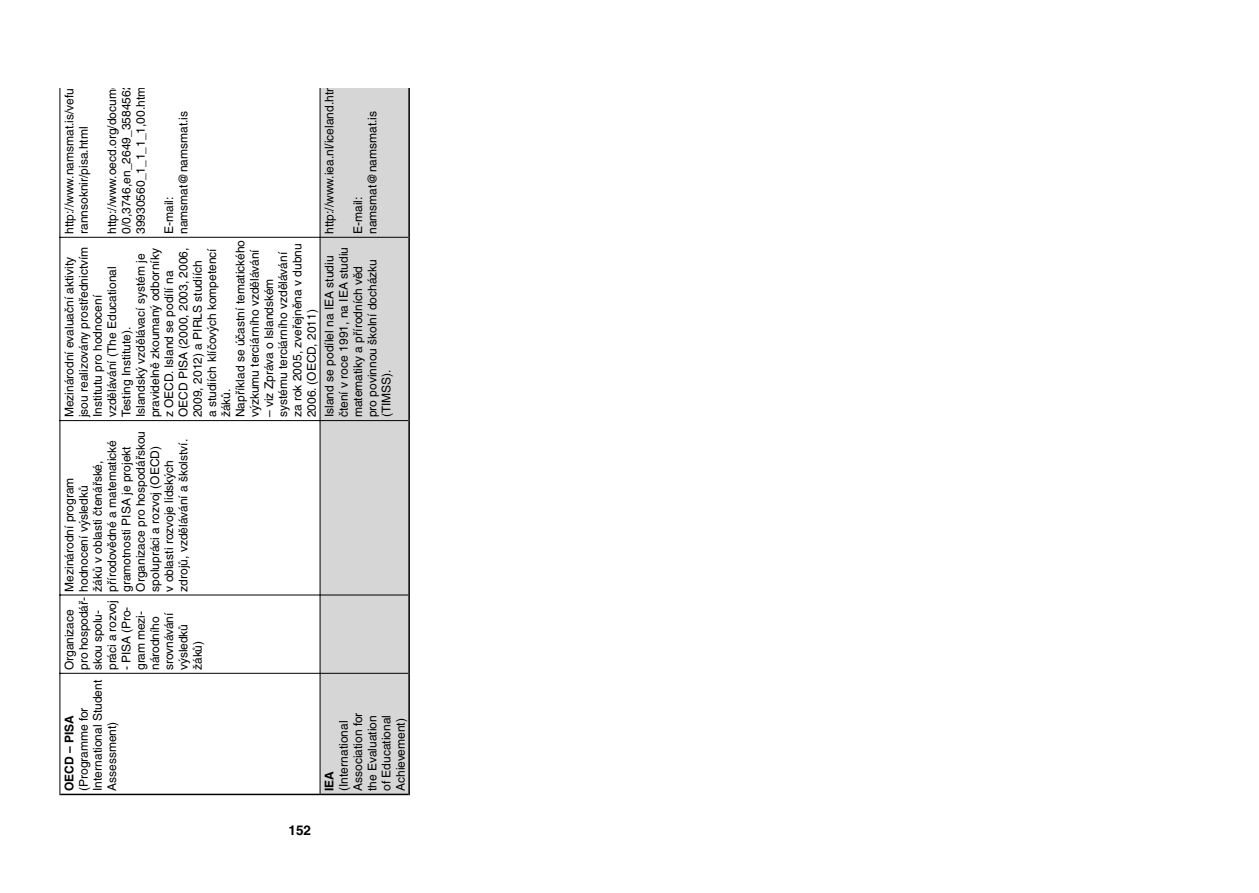
<style>
.page{position:relative;width:1259px;height:893px;background:#fff}
.page>*{position:absolute;margin:0;border:0;box-sizing:border-box;transform-origin:0 0}
.t1{font:700 13.5px "Helvetica CE";color:#000}
.t2{font:12px/14.2px "Helvetica CE";color:#000}
.t3{font:700 12px "Helvetica CE";color:#000}
</style>
<div class="page">
<div style="left:321px;top:88px;width:87px;height:706px;background:#d6d6d6"></div>
<hr style="left:60px;top:674px;width:1px;height:121px;background:#000">
<hr style="left:60px;top:595px;width:1px;height:78px;background:#000">
<hr style="left:60px;top:673px;width:260px;height:1px;background:#000">
<hr style="left:60px;top:421px;width:1px;height:174px;background:#000">
<hr style="left:60px;top:595px;width:260px;height:1px;background:#000">
<hr style="left:60px;top:238px;width:1px;height:182px;background:#000">
<hr style="left:60px;top:420px;width:260px;height:1px;background:#000">
<hr style="left:60px;top:60px;width:1px;height:177px;background:#000">
<hr style="left:60px;top:237px;width:260px;height:1px;background:#000">
<hr style="left:320px;top:673px;width:1px;height:121px;background:#000">
<hr style="left:320px;top:595px;width:1px;height:78px;background:#000">
<hr style="left:320px;top:673px;width:88px;height:1px;background:#000">
<hr style="left:320px;top:420px;width:1px;height:175px;background:#000">
<hr style="left:320px;top:595px;width:88px;height:1px;background:#000">
<hr style="left:320px;top:237px;width:1px;height:183px;background:#000">
<hr style="left:320px;top:420px;width:88px;height:1px;background:#000">
<hr style="left:320px;top:61px;width:1px;height:176px;background:#000">
<hr style="left:320px;top:237px;width:88px;height:1px;background:#000">
<hr style="left:60px;top:794px;width:260px;height:1px;background:#000">
<hr style="left:320px;top:794px;width:88px;height:1px;background:#000">
<hr style="left:408px;top:673px;width:2px;height:122px;background:#000">
<hr style="left:408px;top:595px;width:2px;height:78px;background:#000">
<hr style="left:408px;top:421px;width:2px;height:174px;background:#000">
<hr style="left:408px;top:237px;width:2px;height:184px;background:#000">
<hr style="left:408px;top:60px;width:2px;height:177px;background:#000">
<div style="left:30px;top:42px;width:1188px;height:45px;background:#fff"></div>
<p class="t2" style="left:62px;top:234px;width:155px;rotate:-90deg">http://www.namsmat.is/vefur/ rannsoknir/pisa.html</p>
<p class="t2" style="left:105px;top:234px;width:167px;rotate:-90deg">http://www.oecd.org/document/<br>0/0,3746,en_2649_35845621_<br>39930560_1_1_1_1,00.html</p>
<p class="t2" style="left:162px;top:234px;width:124px;rotate:-90deg">E-mail: namsmat@namsmat.is</p>
<p class="t2" style="left:322px;top:234px;width:156px;rotate:-90deg">http://www.iea.nl/iceland.html</p>
<p class="t2" style="left:351px;top:234px;width:124px;rotate:-90deg">E-mail: namsmat@namsmat.is</p>
<p class="t2" style="left:62px;top:417px;width:179px;rotate:-90deg">Mezinárodní evaluační aktivity jsou realizovány prostřednictvím<br>Institutu pro hodnocení vzdělávání (The Educational<br>Testing Institute).<br>Islandský vzdělávací systém je pravidelně zkoumaný odborníky z OECD. Island se podílí na<br>OECD PISA (2000, 2003, 2006,<br>2009, 2012) a PIRLS studiích<br>a studiích klíčových kompetencí žáků.<br>Například se účastní tematického výzkumu terciárního vzdělávání</p>
<p class="t2" style="left:262px;top:417px;width:175px;rotate:-90deg">– viz Zpráva o Islandském systému terciárního vzdělávání za rok 2005, zveřejněna v dubnu<br>2006. (OECD, 2011)</p>
<p class="t2" style="left:322px;top:417px;width:172px;rotate:-90deg">Island se podílel na IEA studiu čtení v roce 1991, na IEA studiu matematiky a přírodních věd pro povinnou školní docházku (TIMSS).</p>
<p class="t2" style="left:62px;top:592px;width:162px;rotate:-90deg">Mezinárodní program hodnocení výsledků<br>žáků v oblasti čtenářské, přírodovědné a matematické gramotnosti PISA je projekt<br>Organizace pro hospodářskou spolupráci a rozvoj (OECD)<br>v oblasti rozvoje lidských zdrojů, vzdělávání a školství.</p>
<p class="t2" style="left:62px;top:670px;width:74px;rotate:-90deg">Organizace pro hospodář&shy;skou spolu&shy;práci a rozvoj</p>
<p class="t2" style="left:119px;top:670px;width:65px;rotate:-90deg">- PISA (Pro&shy;gram mezi&shy;národního srovnávání výsledků žáků)</p>
<p class="t2" style="left:76px;top:791px;width:113px;rotate:-90deg">(Programme for<br>International Student<br>Assessment)</p>
<p class="t3" style="left:62px;top:791px;width:78px;rotate:-90deg">OECD – PISA</p>
<p class="t1" style="left:289px;top:823px;width:24px">152</p>
<p class="t2" style="left:336px;top:791px;width:80px;rotate:-90deg">(International<br>Association for the Evaluation of Educational<br>Achievement)</p>
<p class="t3" style="left:322px;top:791px;width:22px;rotate:-90deg">IEA</p>
</div>
